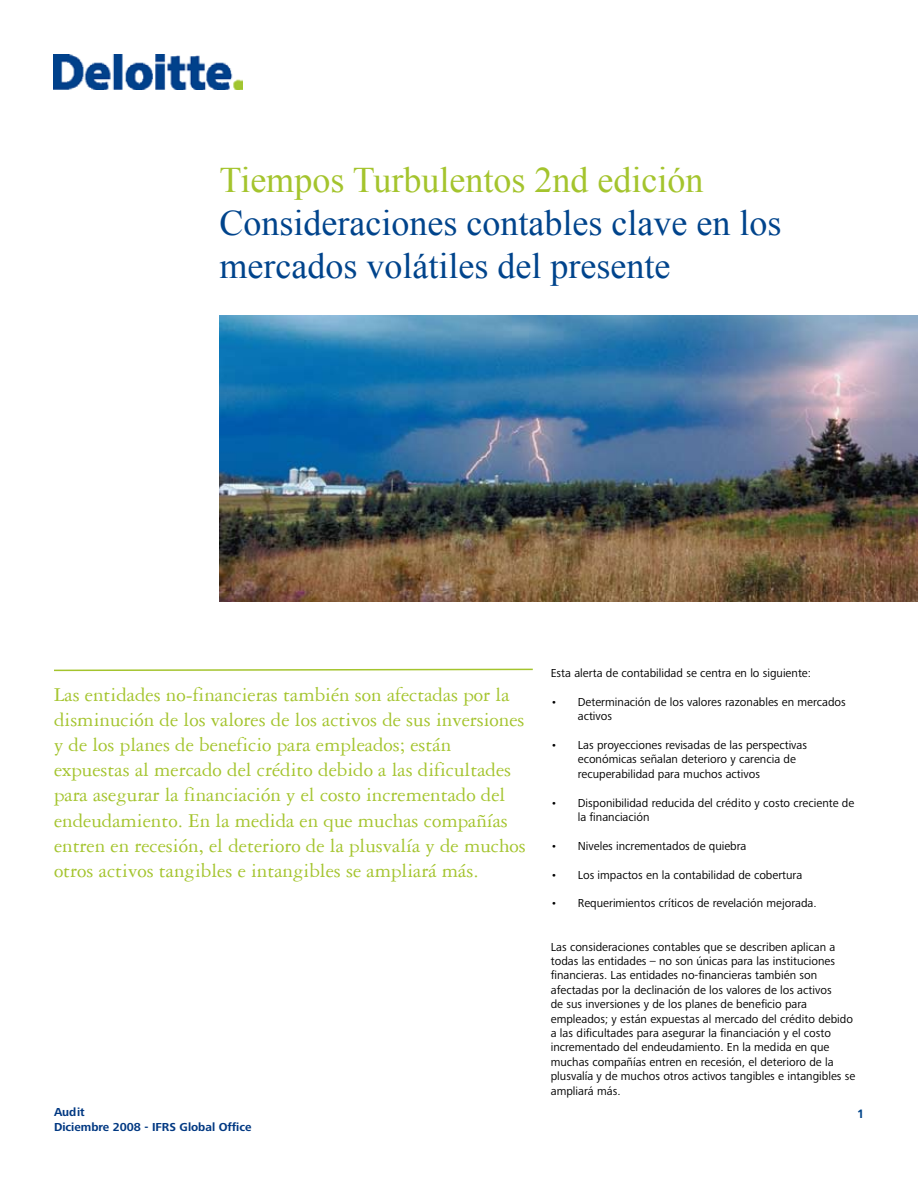
<style>
.page{position:relative;width:918px;height:1188px;background:#fff}
.page>*{position:absolute;margin:0;border:0;box-sizing:border-box;transform-origin:0 0}
.t1{font:36px/43.2px "Times New Roman";color:#00448c}
.t2{font:36px "Times New Roman";color:#a4c42d}
.t3{font:21px/25.2px "Garamond Three";color:#a4c42d}
.t4{font:12px/14.4px "Frutiger Next Pro";color:#000}
.t5{font:700 12px/14.4px "Frutiger Next Pro";color:#003882}
.t6{font:700 12px "Frutiger";color:#004489}
</style>
<div class="page">
<img style="left:54px;top:54px;width:188px;height:35px">
<img style="left:220px;top:316px;width:698px;height:286px">
<svg style="left:54px;top:668px;width:479px;height:4px"></svg>
<h1 class="t2" style="left:220px;top:155px;width:485px">Tiempos Turbulentos 2nd edición</h1>
<h1 class="t1" style="left:220px;top:201px;width:563px">Consideraciones contables clave en los mercados volátiles del presente</h1>
<p class="t3" style="left:54px;top:682px;width:473px">Las entidades no-financieras también son afectadas por la disminución de los valores de los activos de sus inversiones y de los planes de beneficio para empleados; están expuestas al mercado del crédito debido a las dificultades para asegurar la financiación y el costo incrementado del endeudamiento. En la medida en que muchas compañías entren en recesión, el deterioro de la plusvalía y de muchos otros activos tangibles e intangibles se ampliará más.</p>
<p class="t5" style="left:54px;top:1105px;width:199px">Audit<br>Diciembre 2008 - IFRS Global Office</p>
<p class="t4" style="left:551px;top:666px;width:262px">Esta alerta de contabilidad se centra en lo siguiente:</p>
<p class="t4" style="left:578px;top:695px;width:270px;text-indent:-27px">• Determinación de los valores razonables en mercados activos</p>
<p class="t4" style="left:578px;top:738px;width:231px;text-indent:-27px">• Las proyecciones revisadas de las perspectivas económicas señalan deterioro y carencia de recuperabilidad para muchos activos</p>
<p class="t4" style="left:578px;top:795px;width:278px;text-indent:-27px">• Disponibilidad reducida del crédito y costo creciente de la financiación</p>
<p class="t4" style="left:551px;top:839px;width:197px">• Niveles incrementados de quiebra</p>
<p class="t4" style="left:551px;top:867px;width:253px">• Los impactos en la contabilidad de cobertura</p>
<p class="t4" style="left:551px;top:896px;width:267px">• Requerimientos críticos de revelación mejorada.</p>
<p class="t4" style="left:551px;top:939px;width:306px">Las consideraciones contables que se describen aplican a todas las entidades – no son únicas para las instituciones financieras. Las entidades no-financieras también son afectadas por la declinación de los valores de los activos<br>de sus inversiones y de los planes de beneficio para empleados; y están expuestas al mercado del crédito debido a las dificultades para asegurar la financiación y el costo incrementado del endeudamiento. En la medida en que muchas compañías entren en recesión, el deterioro de la plusvalía y de muchos otros activos tangibles e intangibles se ampliará más.</p>
<p class="t6" style="left:857px;top:1106px;width:8px">1</p>
</div>
